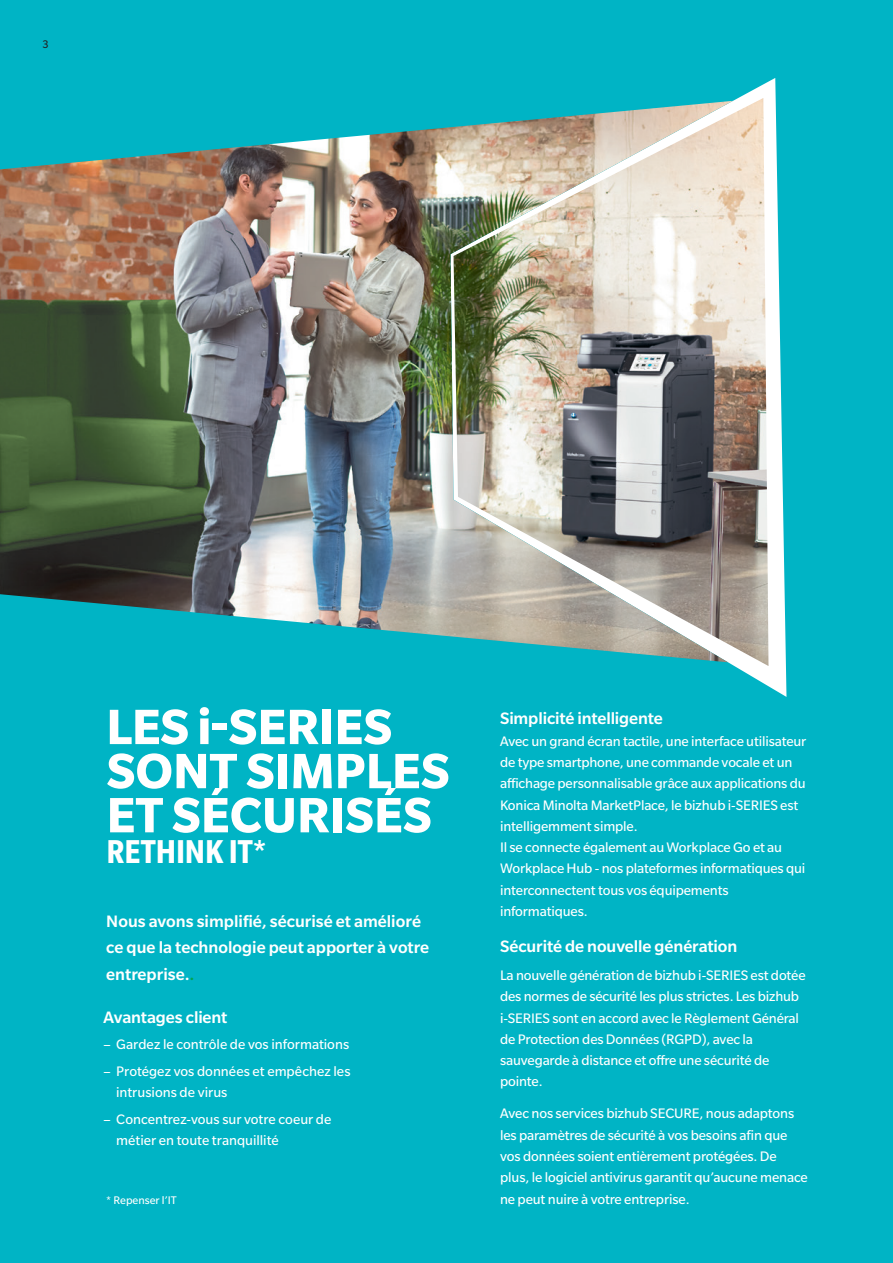
<style>
.page{position:relative;width:893px;height:1263px;background:#00b4c5}
.page>*{position:absolute;margin:0;border:0;box-sizing:border-box;transform-origin:0 0}
.t1{font:700 54px/44.1px "Slate Pro";color:#fff}
.t2{font:700 condensed 36px "Slate Pro";letter-spacing:-.005em;color:#fff}
.t3{font:500 18px/26.5px "Slate Pro";color:#fff}
.t4{font:15px/21.3px "Slate Pro";letter-spacing:-.01em;color:#fff}
.t5{font:12px "Slate Pro";color:#fff}
.t6{font:12px "Slate Pro";color:#231f20}
.s1{color:#00a54f}
</style>
<div class="page">
<svg style="left:734px;top:78px;width:52px;height:619px;fill:#fff"></svg>
<img style="left:0;top:98px;width:768px;height:568px">
<p class="t6" style="left:43px;top:38px;width:8px">3</p>
<h1 class="t1" style="left:106px;top:704px;width:345px">LES i-SERIES<br>SONT SIMPLES<br>ET SÉCURISÉS</h1>
<h2 class="t2" style="left:107px;top:832px;width:161px">RETHINK IT*</h2>
<p class="t3" style="left:106px;top:907px;width:324px">Nous avons simplifié, sécurisé et amélioré ce que la technologie peut apporter à votre entreprise.<span class="s1">.</span></p>
<p class="t3" style="left:103px;top:1003px;width:125px">Avantages client</p>
<p class="t4" style="left:103px;top:1034px;width:247px">– Gardez le contrôle de vos informations</p>
<p class="t4" style="left:116px;top:1060px;width:236px;text-indent:-13px">– Protégez vos données et empêchez les intrusions de virus</p>
<p class="t4" style="left:116px;top:1108px;width:217px;text-indent:-13px">– Concentrez-vous sur votre coeur de métier en toute tranquillité</p>
<p class="t5" style="left:106px;top:1193px;width:72px">* Repenser l’IT</p>
<p class="t3" style="left:500px;top:705px;width:164px">Simplicité intelligente</p>
<p class="t4" style="left:500px;top:730px;width:308px">Avec un grand écran tactile, une interface utilisateur de type smartphone, une commande vocale et un affichage personnalisable grâce aux applications du Konica Minolta MarketPlace, le bizhub i-SERIES est intelligemment simple.<br>Il se connecte également au Workplace Go et au Workplace Hub - nos plateformes informatiques qui interconnectent tous vos équipements informatiques.</p>
<p class="t3" style="left:500px;top:933px;width:239px">Sécurité de nouvelle génération</p>
<p class="t4" style="left:500px;top:964px;width:307px">La nouvelle génération de bizhub i-SERIES est dotée des normes de sécurité les plus strictes. Les bizhub i-SERIES sont en accord avec le Règlement Général de Protection des Données (RGPD), avec la sauvegarde à distance et offre une sécurité de pointe.</p>
<p class="t4" style="left:500px;top:1103px;width:309px">Avec nos services bizhub SECURE, nous adaptons les paramètres de sécurité à vos besoins afin que vos données soient entièrement protégées. De plus, le logiciel antivirus garantit qu’aucune menace ne peut nuire à votre entreprise.</p>
</div>
